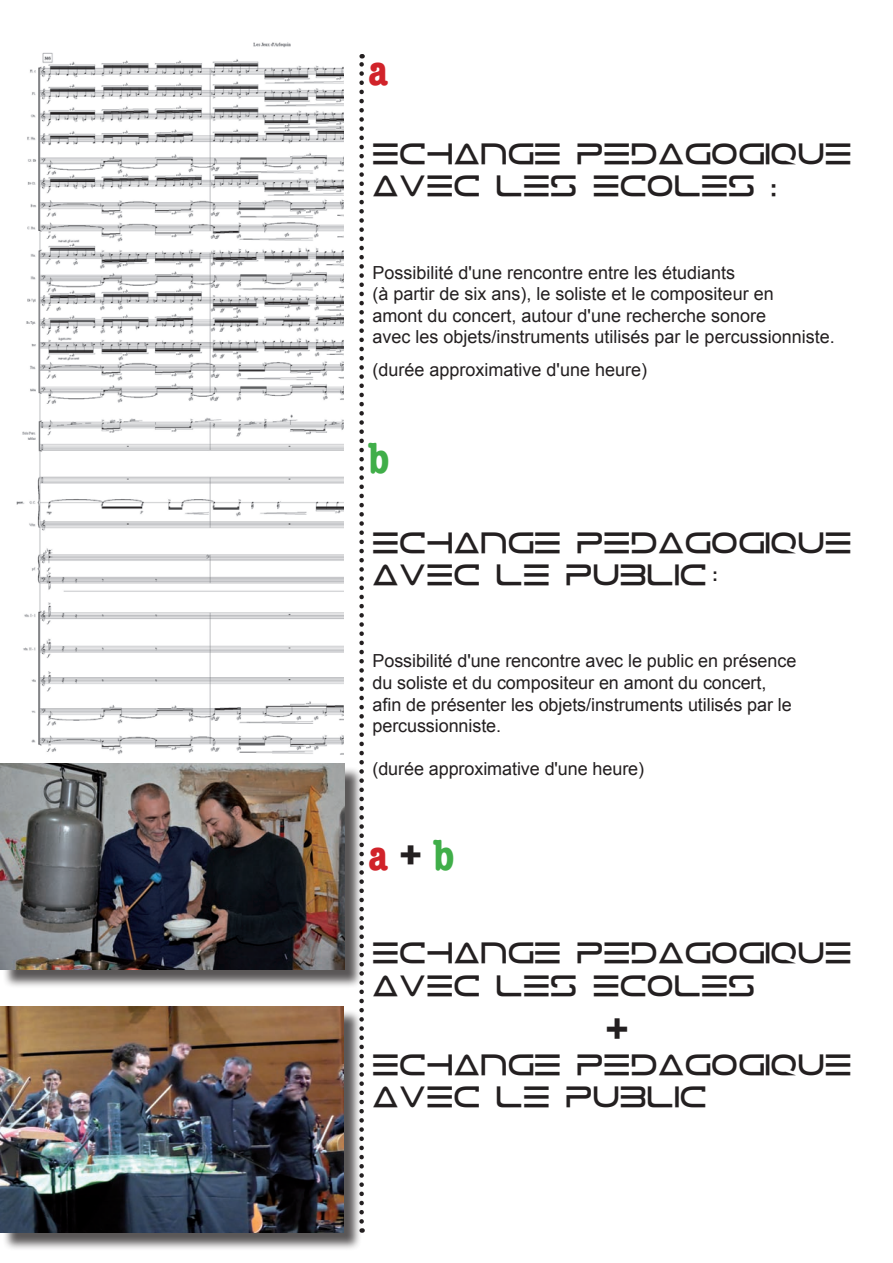
<style>
.page{position:relative;width:893px;height:1263px;background:#fff}
.page>*{position:absolute;margin:0;border:0;box-sizing:border-box;transform-origin:0 0}
.t1{font:700 condensed 45px "American Typewriter";color:#d1232a}
.t2{font:700 condensed 45px "American Typewriter";color:#40ae49}
.t3{font:39px "Tele Marines";color:#231f20}
.t4{font:27px "Tele Marines";color:#231f20}
.t5{font:18px/21.6px "Arial";color:#231f20}
.t6{font:700 18px "Arial";color:#231f20}
.s1{color:#40ae49}
.s2{color:#231f20}
</style>
<div class="page">
<svg style="left:359px;top:54px;width:5px;height:1167px"></svg>
<img style="left:0;top:42px;width:343px;height:722px">
<div style="left:2px;top:766px;width:361px;height:222px;background:#231f20;opacity:.75"></div>
<img style="left:0;top:764px;width:344px;height:205px">
<div style="left:2px;top:1009px;width:360px;height:242px;background:#231f20;opacity:.75"></div>
<img style="left:0;top:1007px;width:343px;height:226px">
<h1 class="t1" style="left:368px;top:34px;width:22px">a</h1>
<h3 class="t4" style="left:372px;top:143px;width:190px">ECHANGE</h3>
<h3 class="t4" style="left:577px;top:143px;width:277px">PEDAGOGIQUE</h3>
<h3 class="t4" style="left:372px;top:176px;width:110px">AVEC</h3>
<h3 class="t4" style="left:496px;top:176px;width:83px">LES</h3>
<h3 class="t4" style="left:593px;top:176px;width:164px">ECOLES</h3>
<h3 class="t4" style="left:771px;top:176px;width:7px">:</h3>
<p class="t5" style="left:372px;top:262px;width:464px">Possibilité 'd une rencontre entre les étudiants<br>à( partir de six ans l e,) soliste et le compositeur en<br>amont du concert, autour 'd une recherche sonore<br>avec les objets/instruments utilisés par le percussionniste.</p>
<p class="t5" style="left:372px;top:359px;width:276px">(durée approximative 'd une heure(</p>
<h1 class="t2" style="left:368px;top:422px;width:23px">b</h1>
<h3 class="t4" style="left:372px;top:532px;width:190px">ECHANGE</h3>
<h3 class="t4" style="left:577px;top:532px;width:277px">PEDAGOGIQUE</h3>
<h3 class="t4" style="left:372px;top:564px;width:110px">AVEC</h3>
<h3 class="t4" style="left:496px;top:564px;width:56px">LE</h3>
<h3 class="t4" style="left:566px;top:564px;width:143px">PUBLIC</h3>
<p class="t6" style="left:712px;top:563px;width:7px">:</p>
<p class="t5" style="left:372px;top:650px;width:425px">Possibilité 'd une rencontre avec le public en présence du soliste et du compositeur en amont du concert, afin de présenter les objets/instruments utilisés par le percussionniste.</p>
<p class="t5" style="left:372px;top:758px;width:273px">(durée approximative 'd une heure(</p>
<h1 class="t1" style="left:368px;top:819px;width:88px">a <span class="s1">b</span><span class="s2">+</span></h1>
<h3 class="t4" style="left:372px;top:942px;width:190px">ECHANGE</h3>
<h3 class="t4" style="left:577px;top:942px;width:277px">PEDAGOGIQUE</h3>
<h3 class="t4" style="left:372px;top:975px;width:110px">AVEC</h3>
<h3 class="t4" style="left:496px;top:975px;width:83px">LES</h3>
<h3 class="t4" style="left:593px;top:975px;width:164px">ECOLES</h3>
<h3 class="t4" style="left:372px;top:1054px;width:190px">ECHANGE</h3>
<h2 class="t3" style="left:606px;top:1014px;width:25px">+</h2>
<h3 class="t4" style="left:577px;top:1054px;width:277px">PEDAGOGIQUE</h3>
<h3 class="t4" style="left:372px;top:1086px;width:110px">AVEC</h3>
<h3 class="t4" style="left:496px;top:1086px;width:56px">LE</h3>
<h3 class="t4" style="left:566px;top:1086px;width:143px">PUBLIC</h3>
</div>
